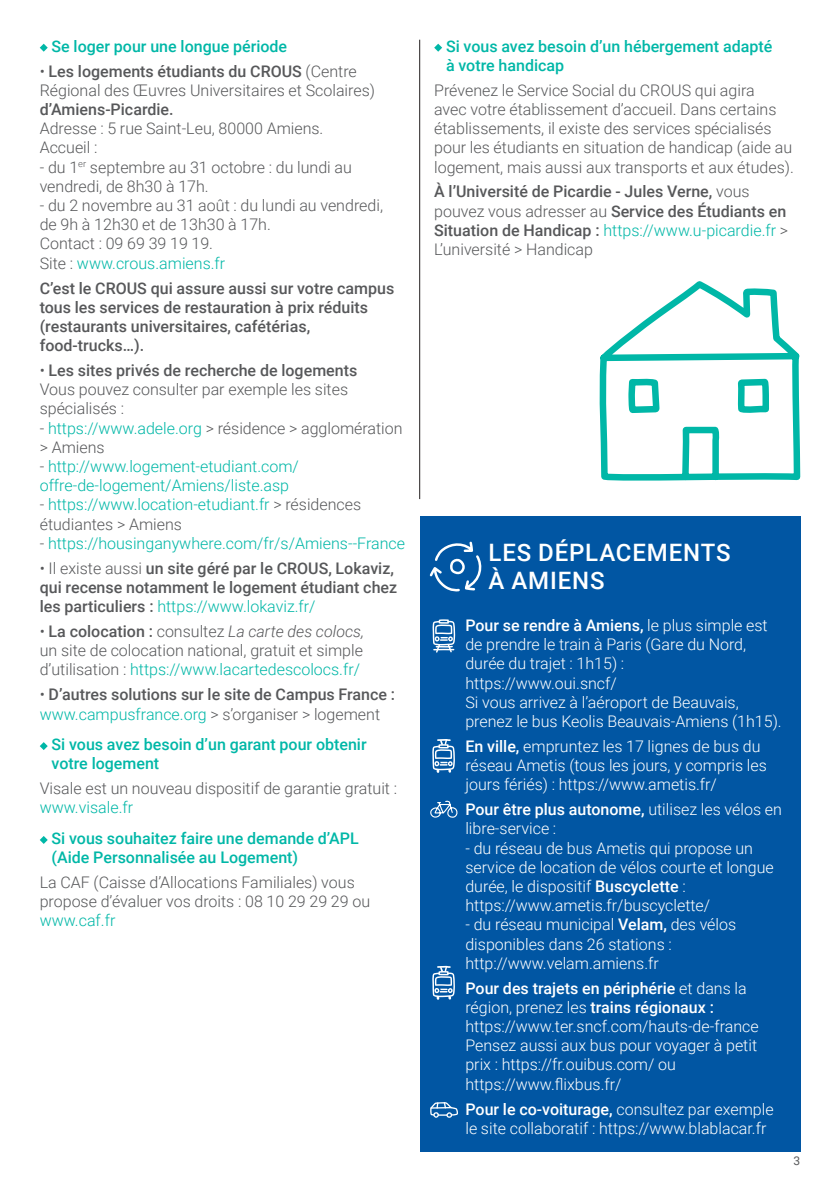
<style>
.page{position:relative;width:840px;height:1191px;background:#fff}
.page>*{position:absolute;margin:0;border:0;box-sizing:border-box;transform-origin:0 0}
.t1{font:500 24px/28px "Roboto";letter-spacing:.035em;color:#fff}
.t2{font:300 16px/19.2px "Roboto";color:#57585a}
.t3{font:300 16px/19.2px "Roboto";color:#fff}
.t4{font:500 16px/19.2px "Roboto";color:#57585a}
.t5{font:300 16px/19.2px "Roboto";color:#00b7a7}
.t6{font:500 16px/19.2px "Roboto";color:#00b7a7}
.t7{font:12px "Roboto";color:#57585a}
.s1{font-weight:500}
.s2{color:#00b7a7}
.s3{color:#57585a}
.s4{font-weight:300}
.s5{font-weight:300;color:#00b7a7}
.s6{font-style:italic}
</style>
<div class="page">
<hr style="left:419px;top:40px;width:1px;height:459px;background:#231f20">
<svg style="left:40px;top:44px;width:8px;height:8px"></svg>
<svg style="left:40px;top:742px;width:8px;height:8px"></svg>
<svg style="left:40px;top:836px;width:8px;height:8px"></svg>
<svg style="left:434px;top:44px;width:8px;height:8px"></svg>
<div style="left:420px;top:516px;width:379px;height:635px;background:#0156a3"></div>
<svg style="left:429px;top:541px;width:53px;height:51px"></svg>
<svg style="left:432px;top:965px;width:23px;height:35px"></svg>
<svg style="left:432px;top:739px;width:23px;height:34px"></svg>
<svg style="left:432px;top:619px;width:23px;height:33px"></svg>
<svg style="left:430px;top:800px;width:28px;height:18px"></svg>
<svg style="left:430px;top:1102px;width:28px;height:15px"></svg>
<svg style="left:599px;top:281px;width:202px;height:200px"></svg>
<p class="t6" style="left:51px;top:36px;width:237px">Se loger pour une longue période</p>
<p class="t2" style="left:40px;top:61px;width:336px">• <span class="s1">Les logements étudiants du CROUS</span> (Centre<br>Régional des Œuvres Universitaires et Scolaires)</p>
<p class="t4" style="left:40px;top:99px;width:135px">d’Amiens-Picardie.</p>
<p class="t2" style="left:40px;top:118px;width:285px">Adresse : 5 rue Saint-Leu, 80000 Amiens.<br>Accueil :</p>
<p class="t2" style="left:40px;top:157px;width:313px">- du 1<sup>er</sup> septembre au 31 octobre : du lundi au vendredi, de 8h30 à 17h.</p>
<p class="t2" style="left:40px;top:195px;width:344px">- du 2 novembre au 31 août : du lundi au vendredi, de 9h à 12h30 et de 13h30 à 17h.<br>Contact : 09 69 39 19 19.<br>Site : <span class="s2">www.crous.amiens.fr</span></p>
<p class="t4" style="left:40px;top:278px;width:356px">C’est le CROUS qui assure aussi sur votre campus tous les services de restauration à prix réduits (restaurants universitaires, cafétérias, food-trucks…).</p>
<p class="t2" style="left:40px;top:360px;width:319px">• <span class="s1">Les sites privés de recherche de logements<br></span>Vous pouvez consulter par exemple les sites spécialisés :</p>
<p class="t2" style="left:40px;top:418px;width:364px">- <span class="s2">https://www.adele.org</span> &gt; résidence &gt; agglomération &gt; Amiens</p>
<p class="t5" style="left:40px;top:456px;width:260px"><span class="s3">-</span> http://www.logement-etudiant.com/ offre-de-logement/Amiens/liste.asp</p>
<p class="t5" style="left:40px;top:494px;width:323px"><span class="s3">-</span> https://www.location-etudiant.fr <span class="s3">&gt; résidences étudiantes &gt; Amiens</span></p>
<p class="t5" style="left:40px;top:533px;width:366px"><span class="s3">-</span> https://housinganywhere.com/fr/s/Amiens--France</p>
<p class="t4" style="left:40px;top:558px;width:359px"><span class="s4">• Il existe aussi</span> un site géré par le CROUS, Lokaviz, qui recense notamment le logement étudiant chez les particuliers : <span class="s5">https://www.lokaviz.fr/</span></p>
<p class="t2" style="left:40px;top:621px;width:326px;text-align:justify">• <span class="s1">La colocation :</span> consultez <span class="s6">La carte des colocs, </span>un site de colocation national, gratuit et simple d’utilisation : <span class="s2">https://www.lacartedescolocs.fr/</span></p>
<p class="t4" style="left:40px;top:684px;width:357px"><span class="s4">•</span> D’autres solutions sur le site de Campus France : <span class="s5">www.campusfrance.org</span> <span class="s4">&gt; s’organiser &gt; logement</span></p>
<p class="t6" style="left:51px;top:734px;width:316px">Si vous avez besoin d’un garant pour obtenir votre logement</p>
<p class="t2" style="left:40px;top:778px;width:359px">Visale est un nouveau dispositif de garantie gratuit :</p>
<p class="t5" style="left:40px;top:797px;width:95px">www.visale.fr</p>
<p class="t6" style="left:51px;top:828px;width:309px">Si vous souhaitez faire une demande d’APL (Aide Personnalisée au Logement)</p>
<p class="t2" style="left:40px;top:872px;width:332px">La CAF (Caisse d’Allocations Familiales) vous propose d’évaluer vos droits : 08 10 29 29 29 ou</p>
<p class="t5" style="left:40px;top:910px;width:77px">www.caf.fr</p>
<p class="t6" style="left:446px;top:36px;width:327px">Si vous avez besoin d’un hébergement adapté à votre handicap</p>
<p class="t2" style="left:434px;top:80px;width:361px">Prévenez le Service Social du CROUS qui agira<br>avec votre établissement d’accueil. Dans certains établissements, il existe des services spécialisés pour les étudiants en situation de handicap (aide au logement, mais aussi aux transports et aux études).</p>
<p class="t4" style="left:434px;top:182px;width:355px">À l’Université de Picardie - Jules Verne, <span class="s4">vous pouvez vous adresser au</span> Service des Étudiants en Situation de Handicap : <span class="s5">https://www.u-picardie.fr</span> <span class="s4">&gt; L’université &gt; Handicap</span></p>
<h1 class="t1" style="left:488px;top:537px;width:243px">LES DÉPLACEMENTS<br>À AMIENS</h1>
<p class="t3" style="left:465px;top:615px;width:317px"><span class="s1">Pour se rendre à Amiens,</span> le plus simple est de prendre le train à Paris (Gare du Nord, durée du trajet : 1h15) :<br>https://www.oui.sncf/<br>Si vous arrivez à l’aéroport de Beauvais, prenez le bus Keolis Beauvais-Amiens (1h15).</p>
<p class="t3" style="left:465px;top:736px;width:303px"><span class="s1">En ville,</span> empruntez les 17 lignes de bus du réseau Ametis (tous les jours, y compris les jours fériés) : https://www.ametis.fr/</p>
<p class="t3" style="left:465px;top:799px;width:318px"><span class="s1">Pour être plus autonome,</span> utilisez les vélos en libre-service :</p>
<p class="t3" style="left:465px;top:837px;width:310px">- du réseau de bus Ametis qui propose un service de location de vélos courte et longue durée, le dispositif <span class="s1">Buscyclette</span> : https://www.ametis.fr/buscyclette/</p>
<p class="t3" style="left:465px;top:914px;width:272px">- du réseau municipal <span class="s1">Velam,</span> des vélos disponibles dans 26 stations : http://www.velam.amiens.fr</p>
<p class="t3" style="left:465px;top:977px;width:294px"><span class="s1">Pour des trajets en périphérie</span> et dans la région, prenez les <span class="s1">trains régionaux : </span>https://www.ter.sncf.com/hauts-de-france Pensez aussi aux bus pour voyager à petit prix : https://fr.ouibus.com/ ou https://www.flixbus.fr/</p>
<p class="t3" style="left:465px;top:1098px;width:309px"><span class="s1">Pour le co-voiturage,</span> consultez par exemple le site collaboratif : https://www.blablacar.fr</p>
<p class="t7" style="left:793px;top:1152px;width:8px">3</p>
</div>
